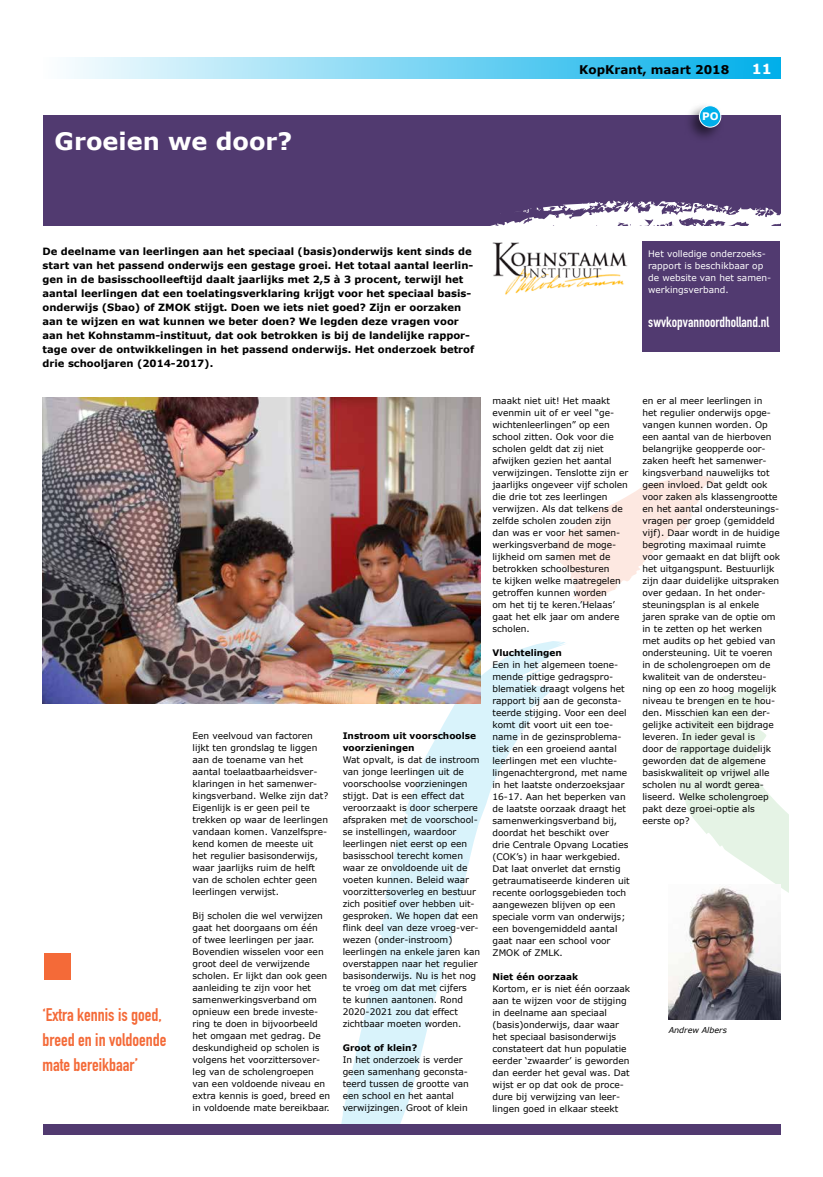
<style>
.page{position:relative;width:823px;height:1177px;background:#fff}
.page>*{position:absolute;margin:0;border:0;box-sizing:border-box;transform-origin:0 0}
.t1{font:700 24px "Verdana";color:#fff}
.t2{font:18px/25px "DIN Engschrift";color:#f46a38}
.t3{font:14.5px "DIN Engschrift";color:#fff}
.t4{font:700 14px "Verdana";color:#fff}
.t5{font:700 12px "Verdana";color:#000}
.t6{font:700 10.4px "Verdana";color:#fff}
.t7{font:700 10px/14px "Verdana";color:#000}
.t8{font:9px/12px "Verdana";color:#000}
.t9{font:9px/12px "Verdana";color:#fff}
.t10{font:700 9px/12px "Verdana";color:#000}
.t11{font:italic 8px "Verdana";color:#000}
</style>
<div class="page">
<svg style="left:556px;top:476px;width:159px;height:127px"></svg>
<svg style="left:254px;top:641px;width:311px;height:482px"></svg>
<svg style="left:674px;top:689px;width:114px;height:314px"></svg>
<div style="left:43px;top:57px;width:737px;height:22px;background:linear-gradient(to right,#fdfefe,#00afea)"></div>
<div style="left:43px;top:1123px;width:737px;height:11px;background:#513a70"></div>
<div style="left:44px;top:952px;width:27px;height:27px;background:#f46a38"></div>
<div style="left:43px;top:115px;width:737px;height:111px;background:#513a70"></div>
<div style="left:642px;top:241px;width:138px;height:111px;background:#513a70"></div>
<div style="left:683px;top:102px;width:41px;height:41px;background:#000;opacity:.55"></div>
<div style="left:699px;top:106px;width:21px;height:21px;background:#00afea;border-radius:50%"></div>
<div style="left:698px;top:105px;width:22px;height:22px;border:1px solid #fff;border-radius:50%"></div>
<img style="left:493px;top:249px;width:135px;height:46px">
<img style="left:668px;top:884px;width:112px;height:135px">
<svg style="left:490px;top:199px;width:291px;height:50px"></svg>
<img style="left:43px;top:397px;width:437px;height:306px">
<h1 class="t1" style="left:55px;top:126px;width:239px">Groeien we door?</h1>
<h3 class="t5" style="left:579px;top:62px;width:151px">KopKrant, maart 2018</h3>
<h3 class="t4" style="left:751px;top:60px;width:21px">11</h3>
<p class="t6" style="left:701px;top:110px;width:18px">PO</p>
<p class="t7" style="left:43px;top:244px;width:433px">De deelname van leerlingen aan het speciaal (basis)onderwijs kent sinds de start van het passend onderwijs een gestage groei. Het totaal aantal leerlin&shy;gen in de basisschoolleeftijd daalt jaarlijks met 2,5 à 3 procent, terwijl het aantal leerlingen dat een toelatingsverklaring krijgt voor het speciaal basis&shy;onderwijs (Sbao) of ZMOK stijgt. Doen we iets niet goed? Zijn er oorzaken aan te wijzen en wat kunnen we beter doen? We legden deze vragen voor aan het Kohnstamm-instituut, dat ook betrokken is bij de landelijke rappor&shy;tage over de ontwikkelingen in het passend onderwijs. Het onderzoek betrof drie schooljaren (2014-2017).</p>
<h2 class="t2" style="left:43px;top:1002px;width:125px">‘Extra kennis is goed, breed en in voldoende mate bereikbaar’</h2>
<p class="t8" style="left:192px;top:729px;width:137px">Een veelvoud van factoren lijkt ten grondslag te liggen aan de toename van het aantal toelaatbaarheidsver&shy;klaringen in het samenwer&shy;kingsverband. Welke zijn dat?<br>Eigenlijk is er geen peil te trekken op waar de leerlingen vandaan komen. Vanzelfspre&shy;kend komen de meeste uit het regulier basisonderwijs, waar jaarlijks ruim de helft van de scholen echter geen leerlingen verwijst.</p>
<p class="t8" style="left:192px;top:909px;width:139px">Bij scholen die wel verwijzen gaat het doorgaans om één<br>of twee leerlingen per jaar.<br>Bovendien wisselen voor een groot deel de verwijzende scholen. Er lijkt dan ook geen aanleiding te zijn voor het samenwerkingsverband om opnieuw een brede investe&shy;ring te doen in bijvoorbeeld het omgaan met gedrag. De deskundigheid op scholen is volgens het voorzittersover&shy;leg van de scholengroepen van een voldoende niveau en extra kennis is goed, breed en in voldoende mate bereikbaar.</p>
<p class="t10" style="left:342px;top:729px;width:135px">Instroom uit voorschoolse voorzieningen</p>
<p class="t8" style="left:342px;top:753px;width:139px">Wat opvalt, is dat de instroom van jonge leerlingen uit de voorschoolse voorzieningen stijgt. Dat is een effect dat veroorzaakt is door scherpere afspraken met de voorschool&shy;se instellingen, waardoor leerlingen niet eerst op een basisschool terecht komen waar ze onvoldoende uit de voeten kunnen. Beleid waar voorzittersoverleg en bestuur zich positief over hebben uit&shy;gesproken. We hopen dat een flink deel van deze vroeg-ver&shy;wezen (onder-instroom) leerlingen na enkele jaren kan overstappen naar het regulier basisonderwijs. Nu is het nog te vroeg om dat met cijfers<br>te kunnen aantonen. Rond<br>2020-2021 zou dat effect zichtbaar moeten worden.</p>
<p class="t10" style="left:342px;top:1041px;width:76px">Groot of klein?</p>
<p class="t8" style="left:342px;top:1053px;width:128px">In het onderzoek is verder geen samenhang geconsta&shy;teerd tussen de grootte van een school en het aantal verwijzingen. Groot of klein</p>
<p class="t9" style="left:647px;top:248px;width:124px">Het volledige onderzoeks&shy;rapport is beschikbaar op de website van het samen&shy;werkingsverband.</p>
<h3 class="t3" style="left:647px;top:314px;width:122px">swvkopvannoordholland.nl</h3>
<p class="t8" style="left:492px;top:394px;width:137px">maakt niet uit! Het maakt evenmin uit of er veel “ge&shy;wichtenleerlingen” op een school zitten. Ook voor die scholen geldt dat zij niet afwijken gezien het aantal verwijzingen. Tenslotte zijn er jaarlijks ongeveer vijf scholen die drie tot zes leerlingen verwijzen. Als dat telkens de zelfde scholen zouden zijn dan was er voor het samen&shy;werkingsverband de moge&shy;lijkheid om samen met de betrokken schoolbesturen<br>te kijken welke maatregelen getroffen kunnen worden<br>om het tij te keren.’Helaas’ gaat het elk jaar om andere scholen.</p>
<p class="t10" style="left:492px;top:646px;width:71px">Vluchtelingen</p>
<p class="t8" style="left:492px;top:658px;width:139px">Een in het algemeen toene&shy;mende pittige gedragspro&shy;blematiek draagt volgens het rapport bij aan de geconsta&shy;teerde stijging. Voor een deel komt dit voort uit een toe&shy;name in de gezinsproblema&shy;tiek en een groeiend aantal leerlingen met een vluchte&shy;lingenachtergrond, met name in het laatste onderzoeksjaar<br>16-17. Aan het beperken van de laatste oorzaak draagt het samenwerkingsverband bij, doordat het beschikt over<br>drie Centrale Opvang Locaties (COK’s) in haar werkgebied.<br>Dat laat onverlet dat ernstig getraumatiseerde kinderen uit recente oorlogsgebieden toch aangewezen blijven op een speciale vorm van onderwijs; een bovengemiddeld aantal gaat naar een school voor<br>ZMOK of ZMLK.</p>
<p class="t10" style="left:492px;top:970px;width:87px">Niet één oorzaak</p>
<p class="t8" style="left:492px;top:982px;width:139px">Kortom, er is niet één oorzaak aan te wijzen voor de stijging in deelname aan speciaal (basis)onderwijs, daar waar het speciaal basisonderwijs constateert dat hun populatie eerder ‘zwaarder’ is geworden dan eerder het geval was. Dat wijst er op dat ook de proce&shy;dure bij verwijzing van leer&shy;lingen goed in elkaar steekt</p>
<p class="t8" style="left:642px;top:394px;width:139px">en er al meer leerlingen in<br>het regulier onderwijs opge&shy;vangen kunnen worden. Op een aantal van de hierboven belangrijke geopperde oor&shy;zaken heeft het samenwer&shy;kingsverband nauwelijks tot geen invloed. Dat geldt ook voor zaken als klassengrootte en het aantal ondersteunings&shy;vragen per groep (gemiddeld vijf). Daar wordt in de huidige begroting maximaal ruimte voor gemaakt en dat blijft ook het uitgangspunt. Bestuurlijk zijn daar duidelijke uitspraken over gedaan. In het onder&shy;steuningsplan is al enkele jaren sprake van de optie om in te zetten op het werken met audits op het gebied van ondersteuning. Uit te voeren in de scholengroepen om de kwaliteit van de ondersteu&shy;ning op een zo hoog mogelijk niveau te brengen en te hou&shy;den. Misschien kan een der&shy;gelijke activiteit een bijdrage leveren. In ieder geval is<br>door de rapportage duidelijk geworden dat de algemene basiskwaliteit op vrijwel alle scholen nu al wordt gerea&shy;liseerd. Welke scholengroep pakt deze groei-optie als eerste op?</p>
<p class="t11" style="left:668px;top:1024px;width:60px">Andrew Albers</p>
</div>
